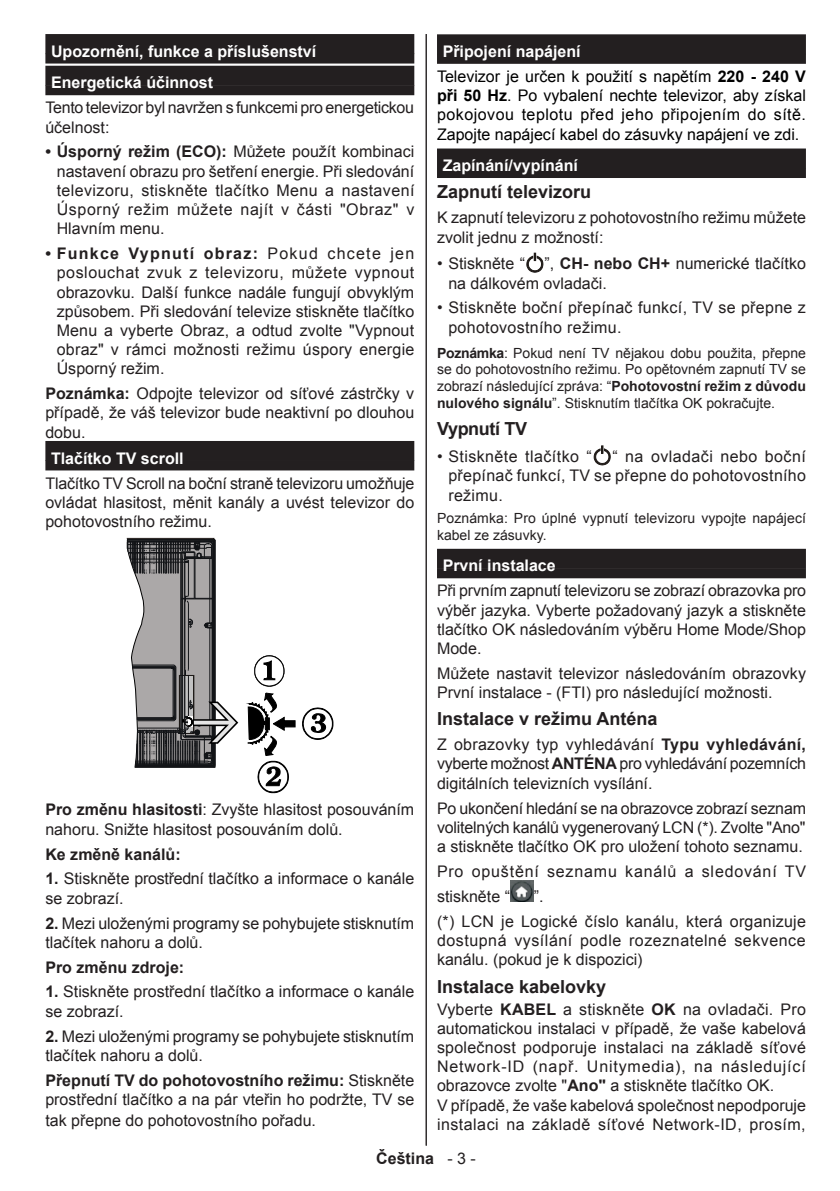
<style>
.page{position:relative;width:840px;height:1191px;background:#fff}
.page>*{position:absolute;margin:0;border:0;box-sizing:border-box;transform-origin:0 0}
.t1{font:700 18px "Arial";color:#231f20}
.t2{font:700 18px "Arial";letter-spacing:-.02em;color:#231f20}
.t3{font:16px/19.2px "Arial";color:#231f20}
.t4{font:16px/19.2px "Arial";color:#000}
.t5{font:700 16px/31.6px "Arial";color:#fff}
.t6{font:16px/19.2px "Arial";letter-spacing:.035em;color:#231f20}
.t7{font:16px/19.2px "Arial";letter-spacing:.02em;color:#231f20}
.t8{font:16px/19.2px "Arial";letter-spacing:-.02em;color:#231f20}
.t9{font:16px/25.2px "Arial";letter-spacing:.05em;color:#231f20}
.t10{font:700 16px "Arial";color:#231f20}
.t11{font:16px "Arial";letter-spacing:.025em;color:#231f20}
.t12{font:14px/16.8px "Arial";color:#231f20;text-align:justify}
.s1{font-weight:700}
.s2{font-weight:700;color:#fff}
.s3{font-weight:400}
</style>
<div class="page">
<hr style="left:425px;top:34px;width:1px;height:1111px;background:#231f20">
<div style="left:437px;top:54px;width:368px;height:10px;background:#231f20"></div>
<div style="left:437px;top:34px;width:368px;height:20px;background:#231f20"></div>
<div style="left:437px;top:168px;width:368px;height:10px;background:#231f20"></div>
<div style="left:437px;top:148px;width:368px;height:20px;background:#231f20"></div>
<div style="left:437px;top:568px;width:368px;height:10px;background:#231f20"></div>
<div style="left:437px;top:549px;width:368px;height:20px;background:#231f20"></div>
<svg style="left:526px;top:253px;width:17px;height:19px"></svg>
<svg style="left:593px;top:446px;width:17px;height:19px"></svg>
<img style="left:510px;top:880px;width:23px;height:22px">
<div style="left:45px;top:54px;width:369px;height:10px;background:#231f20"></div>
<div style="left:45px;top:34px;width:369px;height:20px;background:#231f20"></div>
<div style="left:45px;top:85px;width:369px;height:10px;background:#231f20"></div>
<div style="left:45px;top:66px;width:369px;height:20px;background:#231f20"></div>
<div style="left:45px;top:460px;width:369px;height:10px;background:#231f20"></div>
<div style="left:45px;top:441px;width:369px;height:20px;background:#231f20"></div>
<svg style="left:254px;top:655px;width:30px;height:31px"></svg>
<svg style="left:257px;top:761px;width:31px;height:32px"></svg>
<svg style="left:302px;top:707px;width:31px;height:32px"></svg>
<hr style="left:135px;top:767px;width:79px;height:1px;background:#121417">
<svg style="left:126px;top:538px;width:112px;height:229px"></svg>
<svg style="left:247px;top:693px;width:48px;height:62px"></svg>
<p class="t5" style="left:51px;top:36px;width:266px">Upozornění, funkce a příslušenství<br>Energetická účinnost</p>
<p class="t8" style="left:45px;top:98px;width:370px">Tento televizor byl navržen s funkcemi pro energetickou účelnost:</p>
<p class="t3" style="left:57px;top:142px;width:359px;text-align:justify;text-indent:-11px"><span class="s1">• Úsporný režim (ECO):</span> Můžete použít kombinaci nastavení obrazu pro šetření energie. Při sledování televizoru, stiskněte tlačítko Menu a nastavení Úsporný režim můžete najít v části "Obraz" v Hlavním menu.</p>
<p class="t3" style="left:57px;top:244px;width:359px;text-align:justify;text-indent:-11px"><span class="s1">• Funkce Vypnutí obraz:</span> Pokud chcete jen poslouchat zvuk z televizoru, můžete vypnout obrazovku. Další funkce nadále fungují obvyklým způsobem. Při sledování televize stiskněte tlačítko Menu a vyberte Obraz, a odtud zvolte "Vypnout obraz" v rámci možnosti režimu úspory energie Úsporný režim.</p>
<p class="t3" style="left:45px;top:384px;width:370px;text-align:justify"><span class="s1">Poznámka:</span> Odpojte televizor od síťové zástrčky v případě, že váš televizor bude neaktivní po dlouhou dobu.</p>
<p class="t5" style="left:51px;top:443px;width:134px">Tlačítko TV scroll</p>
<p class="t3" style="left:45px;top:473px;width:370px;text-align:justify">Tlačítko TV Scroll na boční straně televizoru umožňuje ovládat hlasitost, měnit kanály a uvést televizor do pohotovostního režimu.</p>
<p class="t3" style="left:45px;top:800px;width:370px"><span class="s1">Pro změnu hlasitosti</span>: Zvyšte hlasitost posouváním nahoru. Snižte hlasitost posouváním dolů.</p>
<p class="t10" style="left:45px;top:843px;width:137px">Ke změně kanálů:</p>
<p class="t3" style="left:45px;top:869px;width:370px"><span class="s1">1.</span> Stiskněte prostřední tlačítko a informace o kanále se zobrazí.</p>
<p class="t3" style="left:45px;top:913px;width:370px"><span class="s1">2.</span> Mezi uloženými programy se pohybujete stisknutím tlačítek nahoru a dolů.</p>
<p class="t10" style="left:45px;top:956px;width:140px">Pro změnu zdroje:</p>
<p class="t3" style="left:45px;top:982px;width:370px"><span class="s1">1.</span> Stiskněte prostřední tlačítko a informace o kanále se zobrazí.</p>
<p class="t3" style="left:45px;top:1026px;width:370px"><span class="s1">2.</span> Mezi uloženými programy se pohybujete stisknutím tlačítek nahoru a dolů.</p>
<p class="t3" style="left:45px;top:1070px;width:370px"><span class="s1">Přepnutí TV do pohotovostního režimu:</span> Stiskněte prostřední tlačítko a na pár vteřin ho podržte, TV se</p>
<p class="t3" style="left:45px;top:1111px;width:272px">tak přepne do pohotovostního pořadu.</p>
<p class="t4" style="left:437px;top:39px;width:370px;line-height:24.8px;text-indent:6px"><span class="s2">Připojení napájení<br></span>Televizor je určen k použití s napětím <span class="s1">220 - 240 V</span></p>
<p class="t4" style="left:437px;top:86px;width:370px;text-align:justify"><span class="s1">při 50 Hz</span>. Po vybalení nechte televizor, aby získal pokojovou teplotu před jeho připojením do sítě.<br>Zapojte napájecí kabel do zásuvky napájení ve zdi.</p>
<p class="t5" style="left:442px;top:150px;width:137px">Zapínání/vypínání</p>
<p class="t1" style="left:437px;top:180px;width:156px">Zapnutí televizoru</p>
<p class="t3" style="left:437px;top:208px;width:370px">K zapnutí televizoru z pohotovostního režimu můžete zvolit jednu z možností:</p>
<p class="t3" style="left:448px;top:254px;width:359px;text-indent:-11px">• Stiskněte “ ”, <span class="s1">CH- nebo CH+</span> numerické tlačítko na dálkovém ovladači.</p>
<p class="t7" style="left:448px;top:298px;width:359px;text-indent:-11px">• Stiskněte boční přepínač funkcí, TV se přepne z pohotovostního režimu.</p>
<p class="t12" style="left:437px;top:344px;width:370px"><span class="s1">Poznámka</span>: Pokud není TV nějakou dobu použita, přepne se do pohotovostního režimu. Po opětovném zapnutí TV se zobrazí následující zpráva: “<span class="s1">Pohotovostní režim z důvodu nulového signálu</span>”. Stisknutím tlačítka OK pokračujte.</p>
<p class="t2" style="left:437px;top:417px;width:92px">Vypnutí TV</p>
<p class="t11" style="left:437px;top:446px;width:156px">• Stiskněte tlačítko “</p>
<p class="t3" style="left:448px;top:447px;width:359px;text-align:justify;text-indent:164px">“ na ovladači nebo boční přepínač funkcí, TV se přepne do pohotovostního režimu.</p>
<p class="t12" style="left:437px;top:510px;width:370px">Poznámka: Pro úplné vypnutí televizoru vypojte napájecí kabel ze zásuvky.</p>
<p class="t5" style="left:442px;top:550px;width:114px">První instalace</p>
<p class="t3" style="left:437px;top:581px;width:370px;text-align:justify">Při prvním zapnutí televizoru se zobrazí obrazovka pro výběr jazyka. Vyberte požadovaný jazyk a stiskněte tlačítko OK následováním výběru Home Mode/Shop Mode.</p>
<p class="t3" style="left:437px;top:664px;width:370px">Můžete nastavit televizor následováním obrazovky<br>První instalace - (FTI) pro následující možnosti.</p>
<p class="t1" style="left:437px;top:707px;width:222px">Instalace v režimu Anténa</p>
<p class="t3" style="left:437px;top:735px;width:370px;text-align:justify">Z obrazovky typ vyhledávání <span class="s1">Typu vyhledávání, </span>vyberte možnost <span class="s1">ANTÉNA</span> pro vyhledávání pozemních digitálních televizních vysílání.</p>
<p class="t3" style="left:437px;top:798px;width:370px;text-align:justify">Po ukončení hledání se na obrazovce zobrazí seznam volitelných kanálů vygenerovaný LCN (*). Zvolte "Ano" a stiskněte tlačítko OK pro uložení tohoto seznamu.</p>
<p class="t9" style="left:437px;top:858px;width:370px">Pro opuštění seznamu kanálů a sledování TV stiskněte “</p>
<p class="t3" style="left:437px;top:884px;width:370px;line-height:24.8px;text-indent:97px">”.<br>(*) LCN je Logické číslo kanálu, která organizuje</p>
<p class="t6" style="left:437px;top:931px;width:370px">dostupná vysílání podle rozeznatelné sekvence kanálu. (pokud je k dispozici)</p>
<p class="t1" style="left:437px;top:974px;width:171px">Instalace kabelovky</p>
<p class="t3" style="left:437px;top:999px;width:370px">Vyberte <span class="s1">KABEL</span> a stiskněte <span class="s1">OK</span> na ovladači. Pro automatickou instalaci v případě, že vaše kabelová společnost podporuje instalaci na základě síťové Network-ID (např. Unitymedia), na následující obrazovce zvolte "<span class="s1">Ano"</span> a stiskněte tlačítko OK.<br>V případě, že vaše kabelová společnost nepodporuje instalaci na základě síťové Network-ID, prosím,</p>
<p class="t10" style="left:376px;top:1148px;width:101px">Čeština <span class="s3">- 3 -</span></p>
</div>
